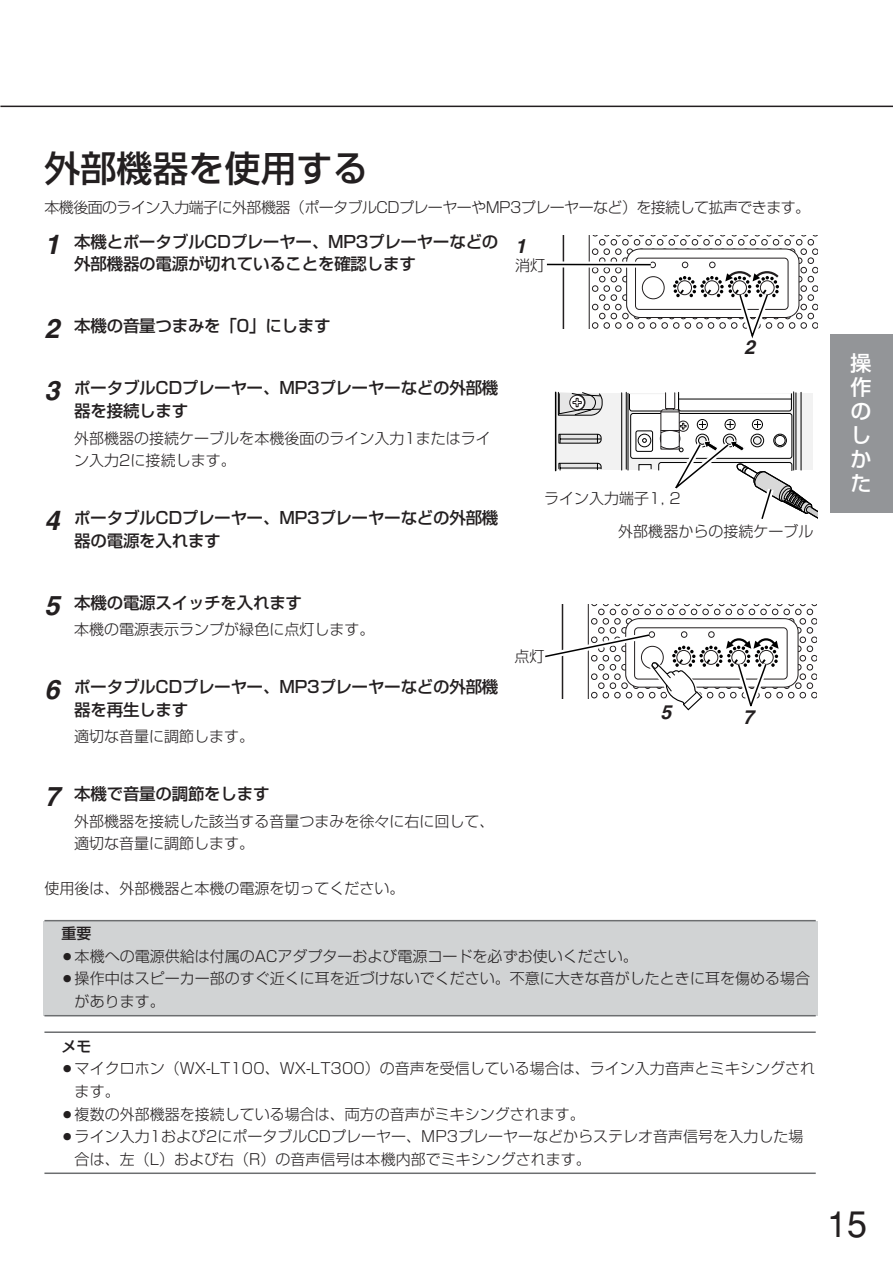
<style>
.page{position:relative;width:893px;height:1262px;background:#fff}
.page>*{position:absolute;margin:0;border:0;box-sizing:border-box;transform-origin:0 0}
.t1{font:500 36px "Shin Go";color:#231f20}
.t2{font:36px "Helvetica";color:#231f20}
.t3{font:500 21px/24px "Shin Go";color:#fff;text-align:justify}
.t4{font:italic 700 19.5px "Helvetica";color:#231f20}
.t5{font:500 16.5px/22.5px "Shin Go";letter-spacing:-.015em;color:#231f20}
.t6{font:300 15px/22.5px "Shin Go";color:#231f20}
.t7{font:300 15px "Shin Go";letter-spacing:-.04em;color:#231f20}
.t8{font:500 15px "Shin Go";color:#231f20}
.s1{font-family:"Helvetica";font-weight:700;font-style:italic;font-size:27px}
</style>
<div class="page">
<hr style="left:0;top:106px;width:892px;height:1px;background:#231f20">
<div style="left:830px;top:334px;width:62px;height:178px;background:#939598"></div>
<div style="left:43px;top:920px;width:774px;height:95px;background:#d1d3d4"></div>
<hr style="left:44px;top:920px;width:771px;height:1px;background:#6c6e70">
<hr style="left:44px;top:1015px;width:771px;height:1px;background:#6c6e70">
<hr style="left:44px;top:1031px;width:771px;height:2px;background:#6c6e70">
<hr style="left:44px;top:1172px;width:771px;height:2px;background:#6c6e70">
<svg style="left:547px;top:263px;width:15px;height:3px"></svg>
<hr style="left:547px;top:264px;width:103px;height:1px;background:#000">
<svg style="left:562px;top:235px;width:255px;height:104px"></svg>
<div style="left:555px;top:393px;width:257px;height:77px;background:#f2f2f2"></div>
<hr style="left:555px;top:392px;width:1px;height:78px;background:#000">
<hr style="left:621px;top:393px;width:1px;height:77px;background:#000">
<hr style="left:626px;top:392px;width:1px;height:77px;background:#000">
<hr style="left:627px;top:393px;width:1px;height:77px;background:#000">
<svg style="left:558px;top:392px;width:44px;height:23px"></svg>
<svg style="left:558px;top:433px;width:43px;height:11px"></svg>
<svg style="left:558px;top:463px;width:43px;height:7px"></svg>
<svg style="left:629px;top:392px;width:188px;height:127px"></svg>
<svg style="left:545px;top:605px;width:271px;height:106px"></svg>
<h1 class="t1" style="left:44px;top:154px;width:325px">外部機器を使用する</h1>
<p class="t7" style="left:44px;top:201px;width:767px">本機後面のライン入力端子に外部機器（ポータブルCDプレーヤーやMP3プレーヤーなど）を接続して拡声できます。</p>
<p class="t5" style="left:74px;top:232px;width:425px;text-indent:-30px"><span class="s1">1</span> 本機とポータブルCDプレーヤー、MP3プレーヤーなどの外部機器の電源が切れていることを確認します</p>
<h3 class="t4" style="left:515px;top:239px;width:16px">1</h3>
<p class="t6" style="left:515px;top:256px;width:32px">消灯</p>
<p class="t5" style="left:44px;top:317px;width:288px"><span class="s1">2</span> 本機の音量つまみを「0」にします</p>
<p class="t5" style="left:74px;top:379px;width:425px;text-indent:-30px"><span class="s1">3</span> ポータブルCDプレーヤー、MP3プレーヤーなどの外部機器を接続します</p>
<p class="t6" style="left:74px;top:429px;width:418px">外部機器の接続ケーブルを本機後面のライン入力1またはライン入力2に接続します。</p>
<p class="t5" style="left:74px;top:508px;width:425px;text-indent:-30px"><span class="s1">4</span> ポータブルCDプレーヤー、MP3プレーヤーなどの外部機器の電源を入れます</p>
<h3 class="t4" style="left:744px;top:340px;width:16px">2</h3>
<p class="t6" style="left:618px;top:484px;width:197px;line-height:32.8px;text-indent:-74px">ライン入力端子1, 2<br>外部機器からの接続ケーブル</p>
<h2 class="t3" style="left:850px;top:353px;width:22px">操作のしかた</h2>
<p class="t5" style="left:44px;top:593px;width:259px"><span class="s1">5</span> 本機の電源スイッチを入れます</p>
<p class="t6" style="left:74px;top:620px;width:302px">本機の電源表示ランプが緑色に点灯します。</p>
<p class="t5" style="left:74px;top:677px;width:425px;text-indent:-30px"><span class="s1">6</span> ポータブルCDプレーヤー、MP3プレーヤーなどの外部機器を再生します</p>
<p class="t6" style="left:74px;top:727px;width:182px">適切な音量に調節します。</p>
<p class="t6" style="left:514px;top:647px;width:32px">点灯</p>
<h3 class="t4" style="left:660px;top:705px;width:16px">5</h3>
<h3 class="t4" style="left:742px;top:710px;width:16px">7</h3>
<p class="t5" style="left:44px;top:784px;width:227px"><span class="s1">7</span> 本機で音量の調節をします</p>
<p class="t6" style="left:74px;top:812px;width:422px">外部機器を接続した該当する音量つまみを徐々に右に回して、適切な音量に調節します。</p>
<p class="t6" style="left:44px;top:879px;width:361px">使用後は、外部機器と本機の電源を切ってください。</p>
<p class="t8" style="left:61px;top:928px;width:31px">重要</p>
<p class="t6" style="left:60px;top:947px;width:579px">○本機への電源供給は付属のACアダプターおよび電源コードを必ずお使いください。</p>
<p class="t6" style="left:75px;top:969px;width:737px;text-indent:-15px">○操作中はスピーカー部のすぐ近くに耳を近づけないでください。不意に大きな音がしたときに耳を傷める場合があります。</p>
<p class="t8" style="left:61px;top:1040px;width:31px">メモ</p>
<p class="t6" style="left:75px;top:1059px;width:741px;text-indent:-15px">○マイクロホン（WX-LT100、WX-LT300）の音声を受信している場合は、ライン入力音声とミキシングされます。</p>
<p class="t6" style="left:60px;top:1104px;width:526px">○複数の外部機器を接続している場合は、両方の音声がミキシングされます。</p>
<p class="t6" style="left:75px;top:1127px;width:730px;text-indent:-15px">○ライン入力1および2にポータブルCDプレーヤー、MP3プレーヤーなどからステレオ音声信号を入力した場合は、左（L）および右（R）の音声信号は本機内部でミキシングされます。</p>
<h1 class="t2" style="left:827px;top:1211px;width:42px">15</h1>
</div>
